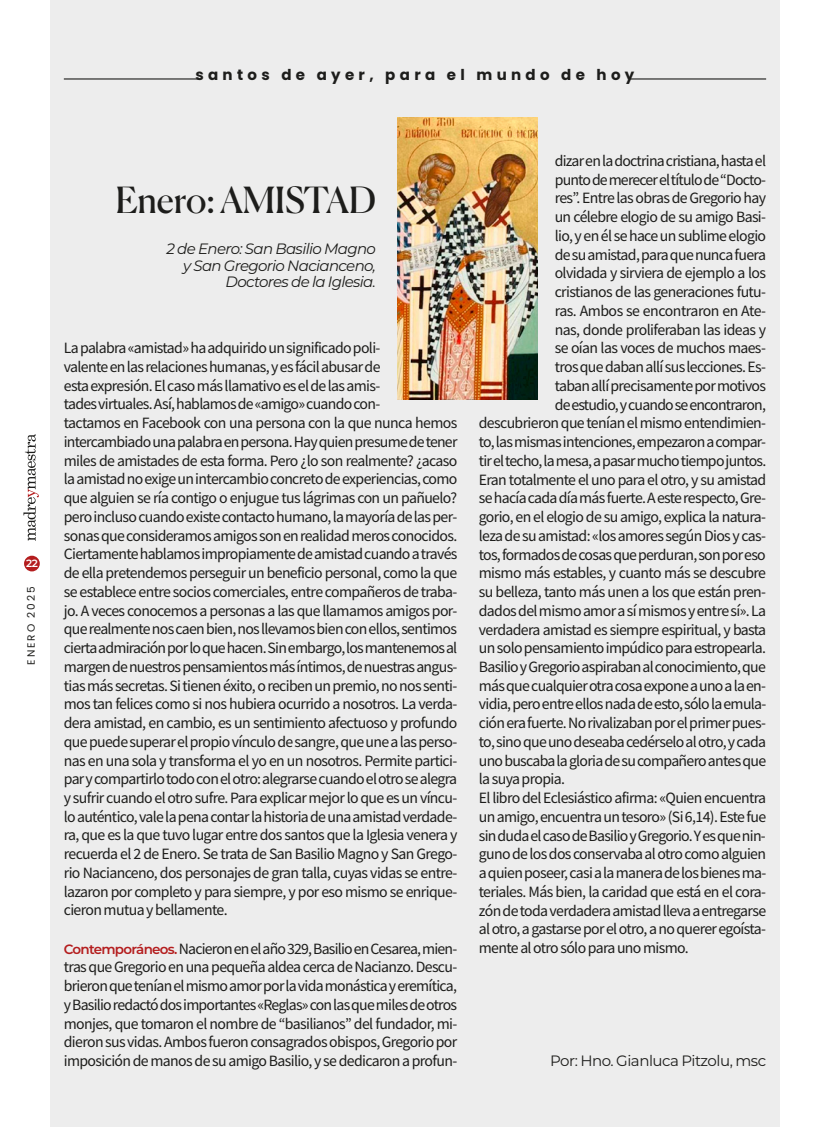
<style>
.page{position:relative;width:830px;height:1127px;background:#fff}
.page>*{position:absolute;margin:0;border:0;box-sizing:border-box;transform-origin:0 0}
.t1{font:36px "Canela";letter-spacing:-.01em;color:#1d1d1b}
.t2{font:15.75px/18.8px "Source Sans Pro";letter-spacing:-.04em;color:#1d1d1b}
.t3{font:italic 15px/16.5px "Montserrat";letter-spacing:-.045em;color:#1d1d1b;text-align:right}
.t4{font:700 15px "Poppins";letter-spacing:.29em;color:#1d1d1b}
.t5{font:15px "Montserrat";letter-spacing:-.035em;color:#1d1d1b}
.t6{font:10.5px "Poppins";letter-spacing:.185em;color:#1d1d1b}
.t7{font:600 10.5px "Montserrat";color:#fff}
.s1{font-family:"Montserrat";font-weight:600;font-size:13.5px;color:#b41d1e}
</style>
<div class="page">
<div style="left:50px;top:0;width:729px;height:1127px;background:#ededed"></div>
<hr style="left:64px;top:78px;width:136px;height:2px;background:#1d1d1b">
<hr style="left:629px;top:78px;width:136px;height:2px;background:#1d1d1b">
<img style="left:397px;top:117px;width:140px;height:283px">
<div style="left:24px;top:556px;width:16px;height:15px;background:#b41d1e;border-radius:50%"></div>
<svg style="left:23px;top:434px;width:16px;height:107px"></svg>
<p class="t4" style="left:195px;top:66px;width:440px">santos de ayer, para el mundo de hoy</p>
<p class="t7" style="left:26px;top:556px;width:13px">22</p>
<p class="t6" style="left:25px;top:665px;width:80px;rotate:-90deg">ENERO 2025</p>
<h1 class="t1" style="left:115px;top:171px;width:262px">Enero: AMISTAD</h1>
<p class="t3" style="left:166px;top:240px;width:211px">2 de Enero: San Basilio Magno y San Gregorio Nacianceno,<br>Doctores de la Iglesia.</p>
<p class="t2" style="left:64px;top:338px;width:395px">La palabra «amistad» ha adquirido un significado poli-<br>valente en las relaciones humanas, y es fácil abusar de<br>esta expresión. El caso más llamativo es el de las amis-<br>tades virtuales. Así, hablamos de «amigo» cuando con-<br>tactamos en Facebook con una persona con la que nunca hemos intercambiado una palabra en persona. Hay quien presume de tener miles de amistades de esta forma. Pero ¿lo son realmente? ¿acaso la amistad no exige un intercambio concreto de experiencias, como que alguien se ría contigo o enjugue tus lágrimas con un pañuelo? pero incluso cuando existe contacto humano, la mayoría de las per&shy;sonas que consideramos amigos son en realidad meros conocidos.<br>Ciertamente hablamos impropiamente de amistad cuando a través de ella pretendemos perseguir un beneficio personal, como la que se establece entre socios comerciales, entre compañeros de traba&shy;jo. A veces conocemos a personas a las que llamamos amigos por&shy;que realmente nos caen bien, nos llevamos bien con ellos, sentimos cierta admiración por lo que hacen. Sin embargo, los mantenemos al margen de nuestros pensamientos más íntimos, de nuestras angus&shy;tias más secretas. Si tienen éxito, o reciben un premio, no nos senti&shy;mos tan felices como si nos hubiera ocurrido a nosotros. La verda&shy;dera amistad, en cambio, es un sentimiento afectuoso y profundo que puede superar el propio vínculo de sangre, que une a las perso&shy;nas en una sola y transforma el yo en un nosotros. Permite partici&shy;par y compartirlo todo con el otro: alegrarse cuando el otro se alegra y sufrir cuando el otro sufre. Para explicar mejor lo que es un víncu&shy;lo auténtico, vale la pena contar la historia de una amistad verdade&shy;ra, que es la que tuvo lugar entre dos santos que la Iglesia venera y recuerda el 2 de Enero. Se trata de San Basilio Magno y San Grego&shy;rio Nacianceno, dos personajes de gran talla, cuyas vidas se entre&shy;lazaron por completo y para siempre, y por eso mismo se enrique&shy;cieron mutua y bellamente.</p>
<p class="t2" style="left:64px;top:939px;width:395px;text-align:justify"><span class="s1">Contemporáneos.</span> Nacieron en el año 329, Basilio en Cesarea, mien&shy;tras que Gregorio en una pequeña aldea cerca de Nacianzo. Descu&shy;brieron que tenían el mismo amor por la vida monástica y eremítica, y Basilio redactó dos importantes «Reglas» con las que miles de otros monjes, que tomaron el nombre de “basilianos” del fundador, mi&shy;dieron sus vidas. Ambos fueron consagrados obispos, Gregorio por imposición de manos de su amigo Basilio, y se dedicaron a profun-</p>
<p class="t2" style="left:554px;top:151px;width:213px">dizar en la doctrina cristiana, hasta el</p>
<p class="t2" style="left:554px;top:170px;width:213px">punto de merecer el título de “Docto-</p>
<p class="t2" style="left:554px;top:189px;width:213px">res”. Entre las obras de Gregorio hay</p>
<p class="t2" style="left:554px;top:207px;width:213px">un célebre elogio de su amigo Basi-</p>
<p class="t2" style="left:554px;top:226px;width:213px">lio, y en él se hace un sublime elogio</p>
<p class="t2" style="left:554px;top:245px;width:213px">de su amistad, para que nunca fuera</p>
<p class="t2" style="left:554px;top:264px;width:213px">olvidada y sirviera de ejemplo a los</p>
<p class="t2" style="left:554px;top:282px;width:213px">cristianos de las generaciones futu-</p>
<p class="t2" style="left:554px;top:301px;width:213px">ras. Ambos se encontraron en Ate-</p>
<p class="t2" style="left:554px;top:320px;width:213px">nas, donde proliferaban las ideas y</p>
<p class="t2" style="left:554px;top:339px;width:213px">se oían las voces de muchos maes-</p>
<p class="t2" style="left:554px;top:357px;width:213px">tros que daban allí sus lecciones. Es-</p>
<p class="t2" style="left:554px;top:376px;width:213px">taban allí precisamente por motivos</p>
<p class="t2" style="left:554px;top:395px;width:213px">de estudio, y cuando se encontraron,</p>
<p class="t2" style="left:478px;top:414px;width:289px">descubrieron que tenían el mismo entendimien-</p>
<p class="t2" style="left:478px;top:432px;width:289px">to, las mismas intenciones, empezaron a compar-</p>
<p class="t2" style="left:478px;top:451px;width:289px">tir el techo, la mesa, a pasar mucho tiempo juntos.</p>
<p class="t2" style="left:478px;top:470px;width:289px">Eran totalmente el uno para el otro, y su amistad</p>
<p class="t2" style="left:478px;top:488px;width:289px">se hacía cada día más fuerte. A este respecto, Gre-</p>
<p class="t2" style="left:478px;top:507px;width:289px">gorio, en el elogio de su amigo, explica la natura-</p>
<p class="t2" style="left:478px;top:526px;width:289px">leza de su amistad: «los amores según Dios y cas-</p>
<p class="t2" style="left:478px;top:545px;width:288px">tos, formados de cosas que perduran, son por eso</p>
<p class="t2" style="left:478px;top:563px;width:288px">mismo más estables, y cuanto más se descubre</p>
<p class="t2" style="left:478px;top:582px;width:289px">su belleza, tanto más unen a los que están pren-</p>
<p class="t2" style="left:478px;top:601px;width:289px">dados del mismo amor a sí mismos y entre sí». La</p>
<p class="t2" style="left:478px;top:620px;width:289px">verdadera amistad es siempre espiritual, y basta</p>
<p class="t2" style="left:478px;top:638px;width:288px">un solo pensamiento impúdico para estropearla.</p>
<p class="t2" style="left:478px;top:657px;width:288px">Basilio y Gregorio aspiraban al conocimiento, que</p>
<p class="t2" style="left:478px;top:676px;width:289px">más que cualquier otra cosa expone a uno a la en-</p>
<p class="t2" style="left:478px;top:695px;width:289px">vidia, pero entre ellos nada de esto, sólo la emula-</p>
<p class="t2" style="left:478px;top:713px;width:289px">ción era fuerte. No rivalizaban por el primer pues-</p>
<p class="t2" style="left:478px;top:732px;width:288px">to, sino que uno deseaba cedérselo al otro, y cada</p>
<p class="t2" style="left:478px;top:751px;width:289px">uno buscaba la gloria de su compañero antes que</p>
<p class="t2" style="left:478px;top:770px;width:88px">la suya propia.</p>
<p class="t2" style="left:478px;top:788px;width:289px">El libro del Eclesiástico afirma: «Quien encuentra</p>
<p class="t2" style="left:478px;top:807px;width:289px">un amigo, encuentra un tesoro» (Si 6,14). Este fue</p>
<p class="t2" style="left:478px;top:826px;width:288px">sin duda el caso de Basilio y Gregorio. Y es que nin-</p>
<p class="t2" style="left:478px;top:845px;width:288px">guno de los dos conservaba al otro como alguien</p>
<p class="t2" style="left:478px;top:863px;width:289px">a quien poseer, casi a la manera de los bienes ma-</p>
<p class="t2" style="left:478px;top:882px;width:288px">teriales. Más bien, la caridad que está en el cora-</p>
<p class="t2" style="left:478px;top:901px;width:289px">zón de toda verdadera amistad lleva a entregarse</p>
<p class="t2" style="left:478px;top:920px;width:289px">al otro, a gastarse por el otro, a no querer egoísta-</p>
<p class="t2" style="left:478px;top:938px;width:211px">mente al otro sólo para uno mismo.</p>
<p class="t5" style="left:550px;top:1050px;width:217px">Por: Hno. Gianluca Pitzolu, msc</p>
</div>
